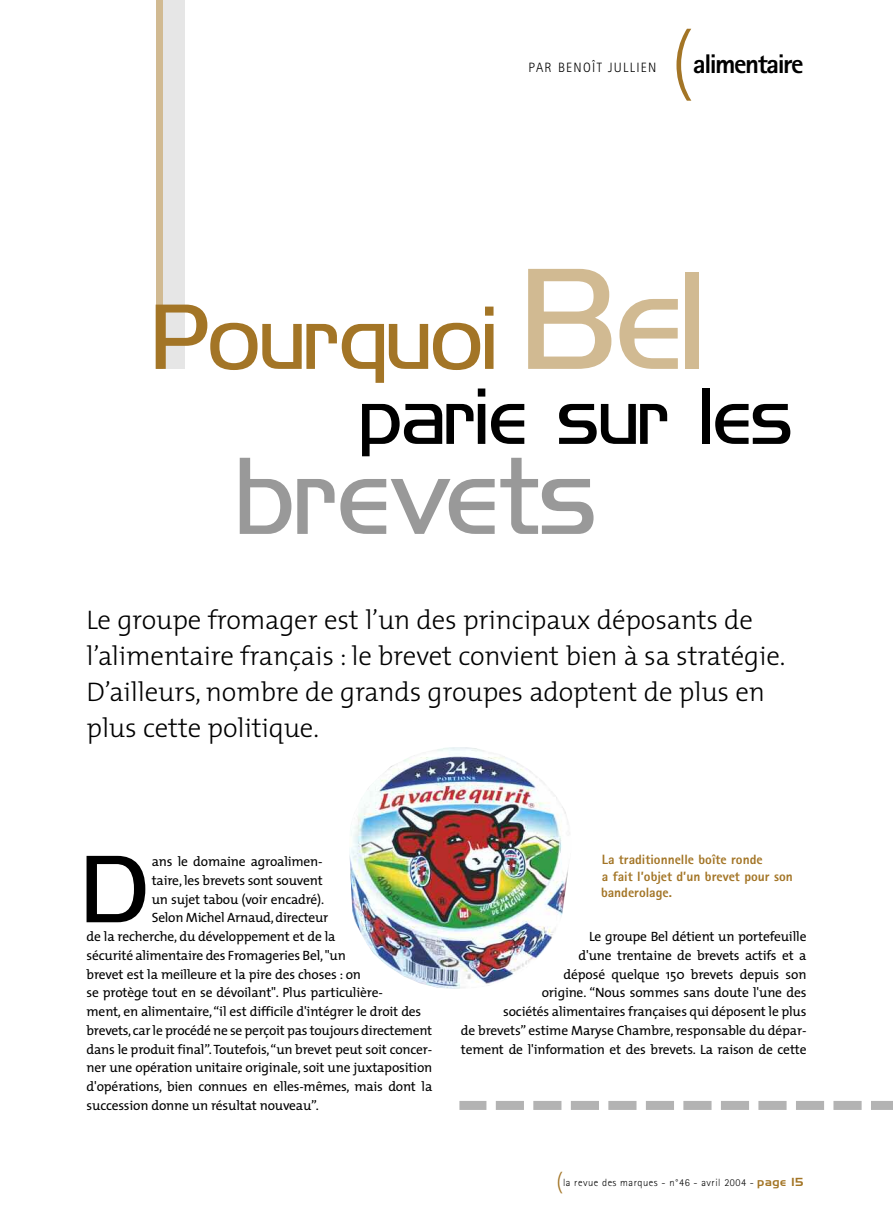
<style>
.page{position:relative;width:893px;height:1212px;background:#fff}
.page>*{position:absolute;margin:0;border:0;box-sizing:border-box;transform-origin:0 0}
.t1{font:100.95px "Hancock Park Light Laser";color:#999}
.t2{font:85.35px "Hancock Park Light Laser";color:#000}
.t3{font:82.65px "Hancock Park Light Laser";color:#a37526}
.t4{font:300 75px "The Mix";color:#a37526}
.t5{font:73.5px "Hancock Park Light Laser";color:#000}
.t6{font:300 27px/36px "The Mix";letter-spacing:-.005em;color:#000}
.t7{font:800 27px "Rotis Sans Serif";letter-spacing:-.055em;color:#000}
.t8{font:13.5px/18.8px "The Mix";letter-spacing:-.01em;color:#000;text-align:right}
.t9{font:800 13.5px/16.2px "Rotis Sans Serif";color:#a37526}
.t10{font:300 13.5px "Rotis Sans Serif";letter-spacing:.095em;color:#000}
.t11{font:300 10.5px "Rotis Sans Serif";letter-spacing:.05em;color:#000}
.s1{font-size:128.55px;color:#d1ba92}
.s2{font-family:"The Mix";font-size:22.5px;color:#a37526}
.s3{font-family:"Hancock Park Laser";font-weight:400;color:#a37526}
</style>
<div class="page">
<div style="left:161px;top:0;width:24px;height:369px;background:#e6e6e6"></div>
<div style="left:156px;top:0;width:6px;height:368px;background:#d1ba92"></div>
<svg style="left:486px;top:1101px;width:407px;height:9px"></svg>
<div style="left:459px;top:1101px;width:27px;height:9px;background:#b3b3b3"></div>
<img style="left:349px;top:747px;width:221px;height:242px">
<h3 class="t4" style="left:670px;top:36px;width:24px">(</h3>
<p class="t10" style="left:528px;top:63px;width:129px">PAR BENOÎT JULLIEN</p>
<h3 class="t7" style="left:693px;top:54px;width:112px">alimentaire</h3>
<h3 class="t3" style="left:156px;top:292px;width:554px">Pourquoi <span class="s1">Bel</span></h3>
<h3 class="t5" style="left:362px;top:375px;width:434px">parie sur les</h3>
<h1 class="t1" style="left:240px;top:440px;width:361px">brevets</h1>
<h3 class="t6" style="left:87px;top:605px;width:700px">Le groupe fromager est l’un des principaux déposants de l’alimentaire français : le brevet convient bien à sa stratégie.<br>D’ailleurs, nombre de grands groupes adoptent de plus en plus cette politique.</h3>
<h2 class="t2" style="left:87px;top:843px;width:67px">D</h2>
<p class="t8" style="left:152px;top:854px;width:172px">ans le domaine agroalimen-</p>
<p class="t8" style="left:152px;top:872px;width:172px">taire, les brevets sont souvent</p>
<p class="t8" style="left:152px;top:891px;width:174px">un sujet tabou (voir encadré).</p>
<p class="t8" style="left:152px;top:910px;width:178px">Selon Michel Arnaud,directeur</p>
<p class="t8" style="left:87px;top:929px;width:251px">de la recherche, du développement et de la</p>
<p class="t8" style="left:87px;top:947px;width:261px">sécurité alimentaire des Fromageries Bel,"un</p>
<p class="t8" style="left:87px;top:966px;width:276px">brevet est la meilleure et la pire des choses : on</p>
<p class="t8" style="left:87px;top:985px;width:298px">se protège tout en se dévoilant". Plus particulière-</p>
<p class="t8" style="left:87px;top:1004px;width:336px">ment, en alimentaire,“il est difficile d'intégrer le droit des</p>
<p class="t8" style="left:87px;top:1022px;width:347px">brevets, car le procédé ne se perçoit pas toujours directement</p>
<p class="t8" style="left:87px;top:1041px;width:347px">dans le produit final”.Toutefois,“un brevet peut soit concer-</p>
<p class="t8" style="left:87px;top:1060px;width:347px">ner une opération unitaire originale, soit une juxtaposition</p>
<p class="t8" style="left:87px;top:1079px;width:347px">d'opérations, bien connues en elles-mêmes, mais dont la</p>
<p class="t8" style="left:87px;top:1097px;width:234px">succession donne un résultat nouveau”.</p>
<p class="t9" style="left:601px;top:853px;width:193px">La traditionnelle boîte ronde<br>a fait l’objet d’un brevet pour son banderolage.</p>
<p class="t8" style="left:461px;top:929px;width:347px">Le groupe Bel détient un portefeuille<br>d'une trentaine de brevets actifs et a<br>déposé quelque 150 brevets depuis son<br>origine. “Nous sommes sans doute l'une des<br>sociétés alimentaires françaises qui déposent le plus<br>de brevets” estime Maryse Chambre, responsable du dépar&shy;tement de l'information et des brevets. La raison de cette</p>
<p class="t11" style="left:556px;top:1179px;width:249px"><span class="s2">(</span>la revue des marques - n°46 - avril 2004 - <span class="s3">page 15</span></p>
</div>
